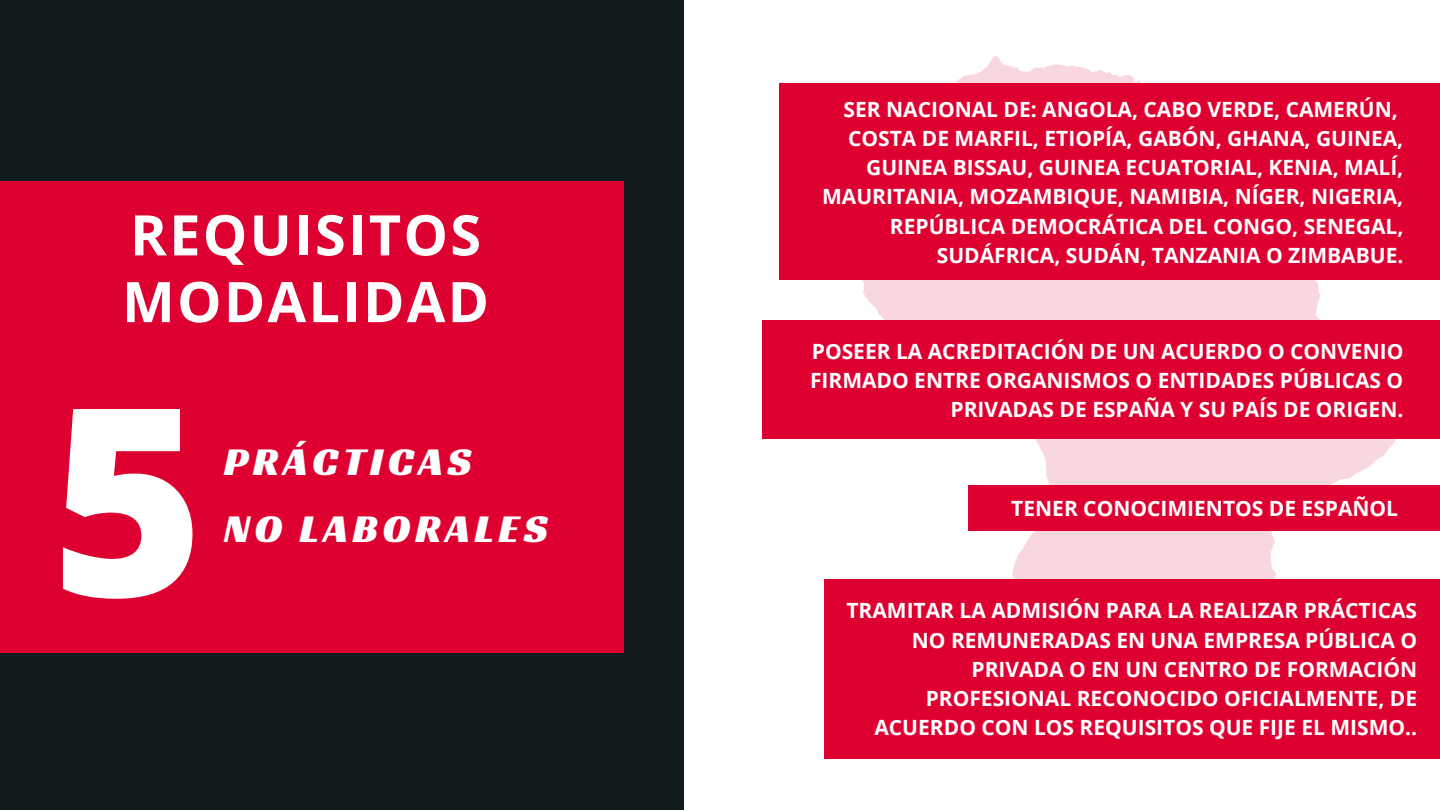
<style>
.page{position:relative;width:1440px;height:810px;background:#111b1e}
.page>*{position:absolute;margin:0;border:0;box-sizing:border-box;transform-origin:0 0}
.t1{font:800 262.1px "Open Sans";color:#fff}
.t2{font:700 56px "Open Sans";letter-spacing:.04em;color:#fff}
.t3{font:40.9px "Racing Sans One";letter-spacing:.11em;color:#fff}
.t4{font:700 21px/29.2px "Open Sans";color:#fff;text-align:right}
</style>
<div class="page">
<div style="left:0;top:182px;width:624px;height:471px;background:#dd0031"></div>
<div style="left:685px;top:0;width:755px;height:810px;background:#fff"></div>
<svg style="left:779px;top:56px;width:661px;height:703px;fill:#dd0031"></svg>
<div style="left:762px;top:320px;width:678px;height:119px;background:#dd0031"></div>
<div style="left:968px;top:486px;width:472px;height:45px;background:#dd0031"></div>
<div style="left:825px;top:579px;width:615px;height:180px;background:#dd0031"></div>
<p class="t2" style="left:130px;top:196px;width:353px">REQUISITOS</p>
<p class="t2" style="left:122px;top:262px;width:369px">MODALIDAD</p>
<p class="t1" style="left:51px;top:316px;width:155px">5</p>
<p class="t3" style="left:224px;top:435px;width:249px">PRÁCTICAS</p>
<p class="t3" style="left:224px;top:502px;width:325px">NO LABORALES</p>
<p class="t4" style="left:844px;top:94px;width:556px">SER NACIONAL DE: ANGOLA, CABO VERDE, CAMERÚN,</p>
<p class="t4" style="left:822px;top:123px;width:583px">COSTA DE MARFIL, ETIOPÍA, GABÓN, GHANA, GUINEA, GUINEA BISSAU, GUINEA ECUATORIAL, KENIA, MALÍ, MAURITANIA, MOZAMBIQUE, NAMIBIA, NÍGER, NIGERIA, REPÚBLICA DEMOCRÁTICA DEL CONGO, SENEGAL, SUDÁFRICA, SUDÁN, TANZANIA O ZIMBABUE.</p>
<p class="t4" style="left:812px;top:336px;width:593px">POSEER LA ACREDITACIÓN DE UN ACUERDO O CONVENIO</p>
<p class="t4" style="left:810px;top:365px;width:595px">FIRMADO ENTRE ORGANISMOS O ENTIDADES PÚBLICAS O<br>PRIVADAS DE ESPAÑA Y SU PAÍS DE ORIGEN.</p>
<p class="t4" style="left:1011px;top:493px;width:388px">TENER CONOCIMIENTOS DE ESPAÑOL</p>
<p class="t4" style="left:846px;top:596px;width:572px">TRAMITAR LA ADMISIÓN PARA LA REALIZAR PRÁCTICAS NO REMUNERADAS EN UNA EMPRESA PÚBLICA O PRIVADA O EN UN CENTRO DE FORMACIÓN PROFESIONAL RECONOCIDO OFICIALMENTE, DE ACUERDO CON LOS REQUISITOS QUE FIJE EL MISMO..</p>
</div>
